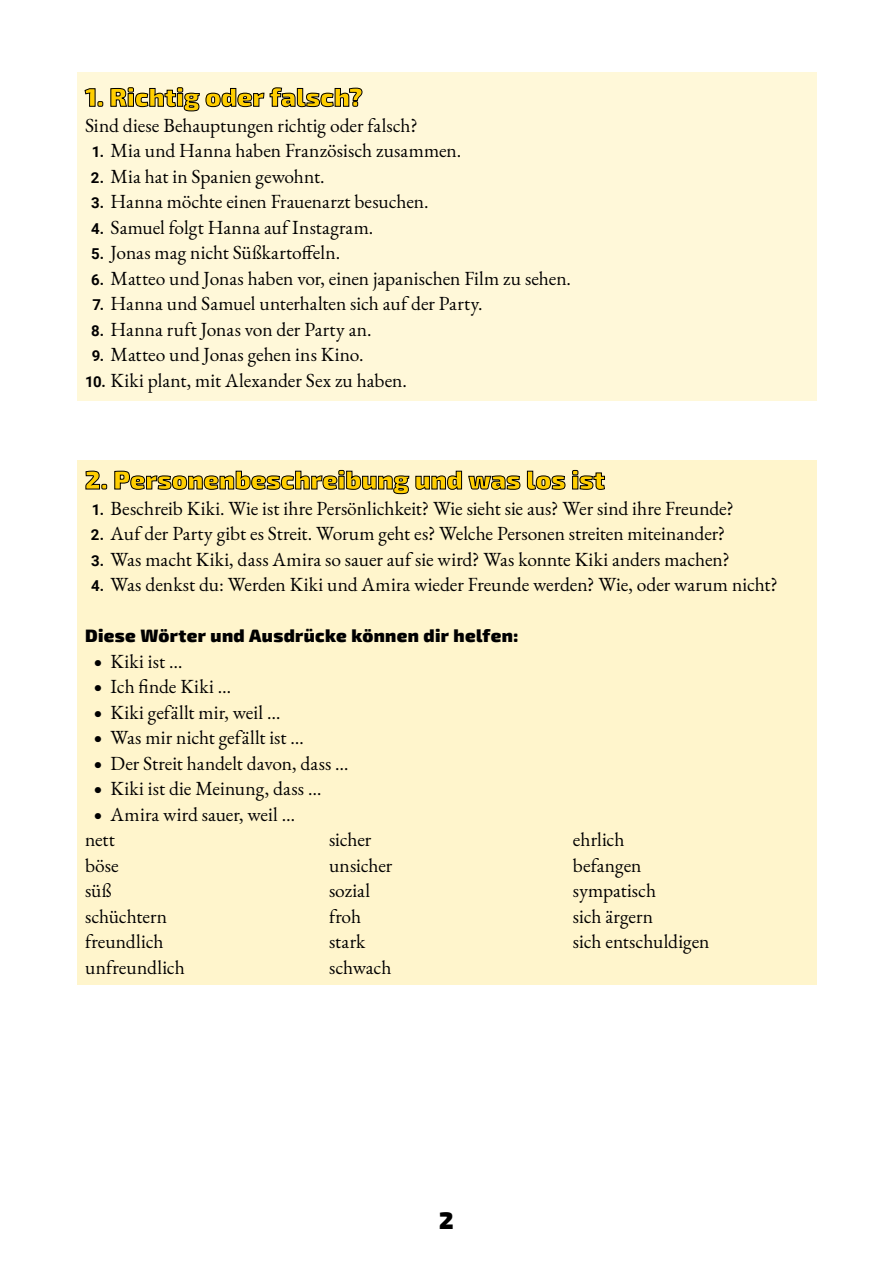
<style>
.page{position:relative;width:893px;height:1263px;background:#fff}
.page>*{position:absolute;margin:0;border:0;box-sizing:border-box;transform-origin:0 0}
.t1{font:900 25.5px "Exo 2";letter-spacing:.01em;color:#ffce00}
.t2{font:900 24px "Exo 2";color:#000}
.t3{font:19.5px/25.5px "EB Garamond";color:#000}
.t4{font:900 18px "Exo 2";letter-spacing:.02em;color:#000}
.s1{font-family:"Roboto";font-weight:700;font-size:15px}
.s2{font-family:"Athelas";font-size:15px}
</style>
<div class="page">
<div style="left:77px;top:72px;width:739px;height:329px;background:#fff8d9"></div>
<div style="left:77px;top:460px;width:739px;height:525px;background:#fff5cc"></div>
<svg style="left:85px;top:88px;width:18px;height:19px"></svg>
<svg style="left:110px;top:87px;width:154px;height:24px"></svg>
<svg style="left:270px;top:87px;width:92px;height:20px"></svg>
<svg style="left:85px;top:471px;width:22px;height:19px"></svg>
<svg style="left:114px;top:470px;width:295px;height:24px"></svg>
<svg style="left:415px;top:471px;width:47px;height:19px"></svg>
<svg style="left:468px;top:475px;width:52px;height:15px"></svg>
<svg style="left:527px;top:471px;width:38px;height:19px"></svg>
<svg style="left:572px;top:470px;width:33px;height:20px"></svg>
<h1 class="t1" style="left:85px;top:82px;width:279px">1. Richtig oder falsch?</h1>
<p class="t3" style="left:85px;top:113px;width:334px">Sind diese Behauptungen richtig oder falsch?</p>
<p class="t3" style="left:92px;top:138px;width:371px"><span class="s1">1.</span> Mia und Hanna haben Französisch zusammen.</p>
<p class="t3" style="left:91px;top:164px;width:235px"><span class="s1">2.</span> Mia hat in Spanien gewohnt.</p>
<p class="t3" style="left:91px;top:189px;width:339px"><span class="s1">3.</span> Hanna möchte einen Frauenarzt besuchen.</p>
<p class="t3" style="left:91px;top:215px;width:284px"><span class="s1">4.</span> Samuel folgt Hanna auf Instagram.</p>
<p class="t3" style="left:91px;top:240px;width:250px"><span class="s1">5.</span> Jonas mag nicht Süßkartoffeln.</p>
<p class="t3" style="left:91px;top:266px;width:481px"><span class="s1">6.</span> Matteo und Jonas haben vor, einen japanischen Film zu sehen.</p>
<p class="t3" style="left:93px;top:291px;width:392px"><span class="s1">7.</span> Hanna und Samuel unterhalten sich auf der Party.</p>
<p class="t3" style="left:91px;top:317px;width:282px"><span class="s1">8.</span> Hanna ruft Jonas von der Party an.</p>
<p class="t3" style="left:92px;top:342px;width:273px"><span class="s1">9.</span> Matteo und Jonas gehen ins Kino.</p>
<p class="t3" style="left:85px;top:368px;width:323px"><span class="s1">10.</span> Kiki plant, mit Alexander Sex zu haben.</p>
<h1 class="t1" style="left:85px;top:464px;width:521px">2. Personenbeschreibung und was los ist</h1>
<p class="t3" style="left:92px;top:495px;width:643px"><span class="s1">1.</span> Beschreib Kiki. Wie ist ihre Persönlichkeit? Wie sieht sie aus? Wer sind ihre Freunde?</p>
<p class="t3" style="left:91px;top:521px;width:636px"><span class="s1">2.</span> Auf der Party gibt es Streit. Worum geht es? Welche Personen streiten miteinander?</p>
<p class="t3" style="left:91px;top:546px;width:640px"><span class="s1">3.</span> Was macht Kiki, dass Amira so sauer auf sie wird? Was konnte Kiki anders machen?</p>
<p class="t3" style="left:91px;top:572px;width:688px"><span class="s1">4.</span> Was denkst du: Werden Kiki und Amira wieder Freunde werden? Wie, oder warum nicht?</p>
<p class="t4" style="left:85px;top:625px;width:435px">Diese Wörter und Ausdrücke können dir helfen:</p>
<p class="t3" style="left:94px;top:648px;width:90px"><span class="s2">○</span> Kiki ist …</p>
<p class="t3" style="left:94px;top:674px;width:139px"><span class="s2">○</span> Ich finde Kiki …</p>
<p class="t3" style="left:94px;top:699px;width:189px"><span class="s2">○</span> Kiki gefällt mir, weil …</p>
<p class="t3" style="left:94px;top:725px;width:212px"><span class="s2">○</span> Was mir nicht gefällt ist …</p>
<p class="t3" style="left:94px;top:750px;width:257px"><span class="s2">○</span> Der Streit handelt davon, dass …</p>
<p class="t3" style="left:94px;top:776px;width:229px"><span class="s2">○</span> Kiki ist die Meinung, dass …</p>
<p class="t3" style="left:85px;top:801px;width:212px;text-indent:8px"><span class="s2">○</span> Amira wird sauer, weil … nett<br>böse<br>süß<br>schüchtern<br>freundlich<br>unfreundlich</p>
<p class="t3" style="left:329px;top:827px;width:65px">sicher unsicher sozial froh stark schwach</p>
<p class="t3" style="left:573px;top:827px;width:138px">ehrlich<br>befangen sympatisch<br>sich ärgern<br>sich entschuldigen</p>
<p class="t2" style="left:439px;top:1205px;width:16px">2</p>
</div>
